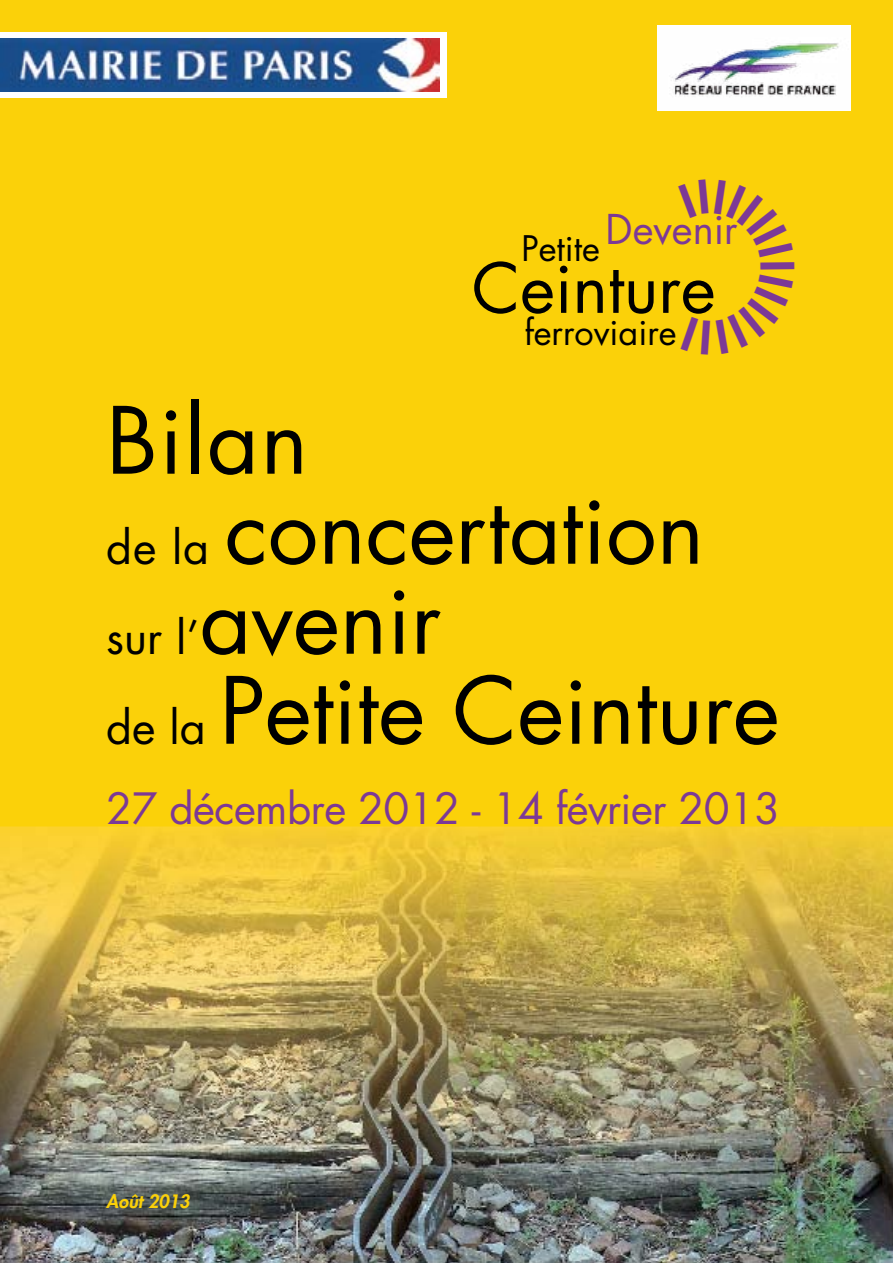
<style>
.page{position:relative;width:893px;height:1263px;background:#fbd109}
.page>*{position:absolute;margin:0;border:0;box-sizing:border-box;transform-origin:0 0}
.t1{font:90px/90px "Futura";color:#000}
.t2{font:67.05px "Futura";color:#000}
.t3{font:42px "Futura";letter-spacing:-.01em;color:#7c3996}
.t4{font:40.05px "Futura";color:#7c3996}
.t5{font:34.2px "Futura";color:#000}
.t6{font:italic 800 18px "Futura";color:#fbd109}
.s1{font-size:45px}
</style>
<div class="page">
<svg style="left:0;top:32px;width:446px;height:66px;background:#e2e6ee"></svg>
<img style="left:0;top:39px;width:439px;height:52px">
<img style="left:657px;top:27px;width:193px;height:84px">
<img style="left:0;top:826px;width:893px;height:437px">
<p class="t4" style="left:522px;top:203px;width:218px"><sub>Petite</sub> Devenir</p>
<p class="t2" style="left:472px;top:245px;width:245px">Ceinture</p>
<p class="t5" style="left:524px;top:311px;width:154px">ferroviaire</p>
<p class="t1" style="left:106px;top:397px;width:675px">Bilan<br><span class="s1">de la</span> concertation <span class="s1">sur l’</span>avenir<br><span class="s1">de la</span> Petite Ceinture</p>
<p class="t3" style="left:106px;top:782px;width:676px">27 décembre 2012 - 14 février 2013</p>
<p class="t6" style="left:106px;top:1189px;width:85px">Août 2013</p>
</div>
